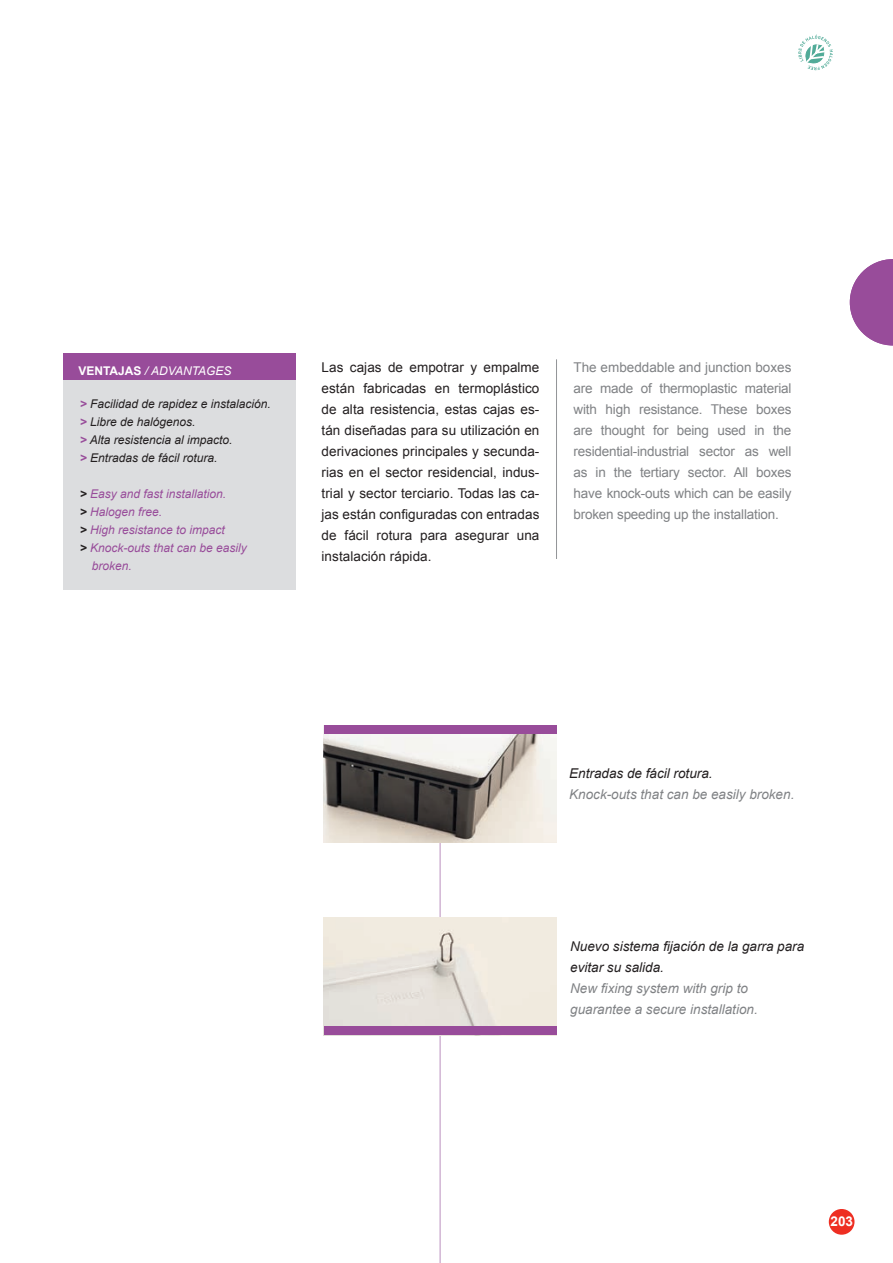
<style>
.page{position:relative;width:893px;height:1263px;background:#fff}
.page>*{position:absolute;margin:0;border:0;box-sizing:border-box;transform-origin:0 0}
.t1{font:13.5px/21px "Arial";letter-spacing:.005em;color:#231f20;text-align:justify}
.t2{font:13.5px/21px "Arial";letter-spacing:-.015em;color:#808285;text-align:justify}
.t3{font:italic 13.5px/21px "Arial";color:#808285}
.t4{font:italic 13.5px/21px "Arial";color:#231f20}
.t5{font:700 13.5px "Arial";color:#fff}
.t6{font:italic 12px/18px "Arial";color:#231f20}
.t7{font:italic 12px "Arial";color:#984c9a}
.t8{font:italic 12px "Arial";color:#fff}
.s1{font-weight:700;font-style:normal}
.s2{font-weight:700;color:#984c9a}
.s3{font-weight:700;color:#231f20}
</style>
<div class="page">
<div style="left:829px;top:1209px;width:25px;height:26px;background:#ee2e22;border-radius:50%"></div>
<svg style="left:798px;top:34px;width:35px;height:36px"></svg>
<svg style="left:850px;top:259px;width:43px;height:86px"></svg>
<hr style="left:440px;top:733px;width:1px;height:530px;background:#c29cc5">
<img style="left:324px;top:734px;width:232px;height:109px">
<div style="left:324px;top:725px;width:232px;height:9px;background:#984c9a"></div>
<img style="left:324px;top:918px;width:232px;height:108px">
<div style="left:64px;top:353px;width:232px;height:236px;background:#dcdddf"></div>
<div style="left:64px;top:353px;width:232px;height:27px;background:#984c9a"></div>
<hr style="left:556px;top:359px;width:1px;height:200px;background:#939598">
<div style="left:324px;top:1026px;width:232px;height:9px;background:#984c9a"></div>
<p class="t8" style="left:78px;top:363px;width:155px"><span class="s1">VENTAJAS</span> / ADVANTAGES</p>
<p class="t6" style="left:80px;top:395px;width:193px"><span class="s2">&gt;</span> Facilidad de rapidez e instalación. <span class="s2">&gt;</span> Libre de halógenos.<br><span class="s2">&gt;</span> Alta resistencia al impacto.<br><span class="s2">&gt;</span> Entradas de fácil rotura.</p>
<p class="t7" style="left:80px;top:486px;width:148px"><span class="s3">&gt;</span> Easy and fast installation.</p>
<p class="t7" style="left:80px;top:504px;width:84px"><span class="s3">&gt;</span> Halogen free.</p>
<p class="t7" style="left:80px;top:522px;width:147px"><span class="s3">&gt;</span> High resistance to impact</p>
<p class="t7" style="left:80px;top:540px;width:169px"><span class="s3">&gt;</span> Knock-outs that can be easily</p>
<p class="t7" style="left:92px;top:558px;width:42px">broken.</p>
<p class="t1" style="left:322px;top:357px;width:219px">Las cajas de empotrar y empalme están fabricadas en termoplástico de alta resistencia, estas cajas es&shy;tán diseñadas para su utilización en derivaciones principales y secunda&shy;rias en el sector residencial, indus&shy;trial y sector terciario. Todas las ca&shy;jas están configuradas con entradas de fácil rotura para asegurar una instalación rápida.</p>
<p class="t2" style="left:573px;top:357px;width:219px">The embeddable and junction boxes are made of thermoplastic material with high resistance. These boxes are thought for being used in the residential-industrial sector as well as in the tertiary sector. All boxes have knock-outs which can be easily broken speeding up the installation.</p>
<p class="t4" style="left:569px;top:763px;width:145px">Entradas de fácil rotura.</p>
<p class="t3" style="left:569px;top:784px;width:227px">Knock-outs that can be easily broken.</p>
<p class="t4" style="left:570px;top:936px;width:236px">Nuevo sistema fijación de la garra para evitar su salida.</p>
<p class="t3" style="left:570px;top:978px;width:189px">New fixing system with grip to guarantee a secure installation.</p>
<p class="t5" style="left:831px;top:1212px;width:24px">203</p>
</div>
